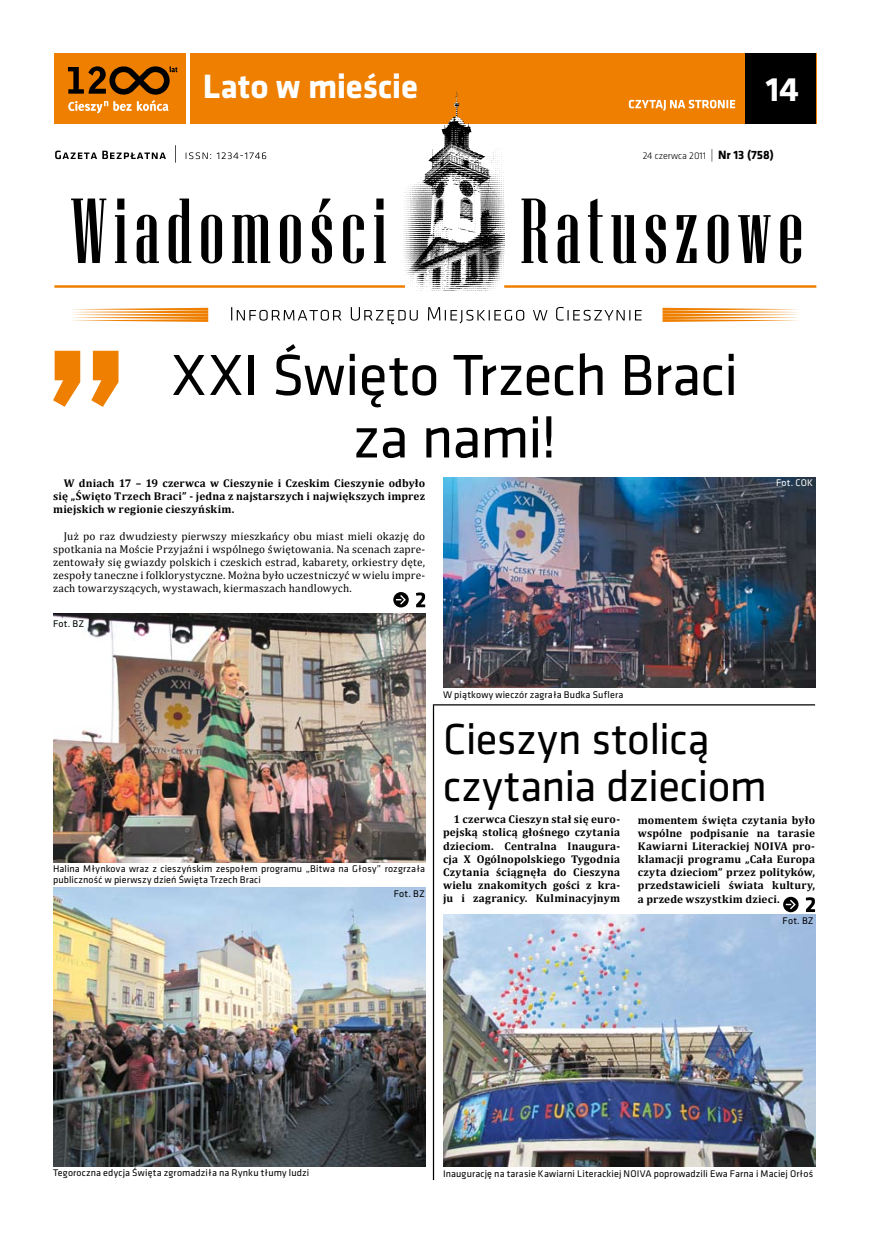
<style>
.page{position:relative;width:886px;height:1251px;background:#fff}
.page>*{position:absolute;margin:0;border:0;box-sizing:border-box;transform-origin:0 0}
.t1{font:60px/62.5px "Klavika";letter-spacing:-.015em;color:#000;text-align:center}
.t2{font:45px/47.5px "Klavika";letter-spacing:-.015em;color:#000}
.t3{font:700 35px "Klavika";letter-spacing:-.005em;color:#fff}
.t4{font:700 11.25px/13.1px "Cambria";letter-spacing:.02em;color:#000;text-align:justify}
.t5{font:11.25px/13.1px "Cambria";letter-spacing:.02em;color:#000;text-align:justify}
.t6{font:10px/11.2px "Klavika";letter-spacing:.015em;color:#000}
.t7{font:300 10px "Klavika";color:#000}
.t8{font:10px "Klavika";letter-spacing:.02em;color:#fff}
.s1{font-size:12.5px}
.s2{font-weight:700;font-size:12.5px}
</style>
<div class="page">
<div style="left:54px;top:53px;width:132px;height:71px;background:#ee7f00"></div>
<svg style="left:68px;top:66px;width:110px;height:47px"></svg>
<div style="left:190px;top:53px;width:626px;height:71px;background:#ee7f00"></div>
<hr style="left:54px;top:285px;width:351px;height:3px;background:#ee7f00">
<hr style="left:504px;top:285px;width:312px;height:3px;background:#ee7f00">
<svg style="left:231px;top:307px;width:411px;height:17px"></svg>
<svg style="left:521px;top:199px;width:280px;height:64px"></svg>
<svg style="left:71px;top:199px;width:315px;height:64px"></svg>
<svg style="left:72px;top:308px;width:136px;height:14px"></svg>
<svg style="left:662px;top:308px;width:136px;height:14px"></svg>
<svg style="left:55px;top:145px;width:121px;height:18px"></svg>
<svg style="left:186px;top:152px;width:80px;height:7px"></svg>
<img style="left:403px;top:90px;width:101px;height:199px">
<div style="left:745px;top:53px;width:71px;height:71px;background:#000"></div>
<svg style="left:629px;top:100px;width:106px;height:11px"></svg>
<svg style="left:53px;top:351px;width:65px;height:56px"></svg>
<img style="left:443px;top:478px;width:372px;height:209px">
<img style="left:53px;top:614px;width:372px;height:248px">
<img style="left:53px;top:888px;width:372px;height:279px">
<img style="left:443px;top:915px;width:372px;height:252px">
<hr style="left:433px;top:704px;width:382px;height:1px;background:#000">
<hr style="left:433px;top:705px;width:1px;height:475px;background:#000">
<svg style="left:393px;top:592px;width:32px;height:15px"></svg>
<svg style="left:783px;top:897px;width:32px;height:15px"></svg>
<h3 class="t3" style="left:203px;top:61px;width:217px">Lato w mieście</h3>
<h3 class="t3" style="left:766px;top:64px;width:35px">14</h3>
<p class="t7" style="left:643px;top:149px;width:132px">24 czerwca 2011 <span class="s1">|</span> <span class="s2">Nr 13 (758)</span></p>
<h1 class="t1" style="left:171px;top:342px;width:569px">XXI Święto Trzech Braci za nami!</h1>
<p class="t4" style="left:53px;top:476px;width:373px;text-indent:11px">W dniach 17 – 19 czerwca w Cieszynie i Czeskim Cieszynie odbyło się „Święto Trzech Braci” - jedna z najstarszych i największych imprez miejskich w regionie cieszyńskim.</p>
<p class="t5" style="left:53px;top:529px;width:374px;text-indent:11px">Już po raz dwudziesty pierwszy mieszkańcy obu miast mieli okazję do spotkania na Moście Przyjaźni i wspólnego świętowania. Na scenach zapre&shy;zentowały się gwiazdy polskich i czeskich estrad, kabarety, orkiestry dęte, zespoły taneczne i folklorystyczne. Można było uczestniczyć w wielu impre&shy;zach towarzyszących, wystawach, kiermaszach handlowych.</p>
<p class="t6" style="left:53px;top:617px;width:33px">Fot. BZ</p>
<p class="t6" style="left:443px;top:688px;width:182px">W piątkowy wieczór zagrała Budka Suflera</p>
<p class="t8" style="left:776px;top:476px;width:38px">Fot. COK</p>
<p class="t6" style="left:53px;top:863px;width:373px">Halina Młynkova wraz z cieszyńskim zespołem programu „Bitwa na Głosy” rozgrzała publiczność w pierwszy dzień Święta Trzech Braci</p>
<p class="t6" style="left:394px;top:888px;width:33px">Fot. BZ</p>
<h2 class="t2" style="left:443px;top:714px;width:325px">Cieszyn stolicą czytania dzieciom</h2>
<p class="t4" style="left:443px;top:812px;width:179px;text-indent:11px">1 czerwca Cieszyn stał się euro&shy;pejską stolicą głośnego czytania dzieciom. Centralna Inaugura&shy;cja X Ogólnopolskiego Tygodnia Czytania ściągnęła do Cieszyna wielu znakomitych gości z kra&shy;ju i zagranicy. Kulminacyjnym</p>
<p class="t4" style="left:638px;top:813px;width:179px">momentem święta czytania było wspólne podpisanie na tarasie Kawiarni Literackiej NOIVA pro&shy;klamacji programu „Cała Europa czyta dzieciom” przez polityków, przedstawicieli świata kultury, a przede wszystkim dzieci.</p>
<p class="t6" style="left:782px;top:914px;width:33px">Fot. BZ</p>
<p class="t6" style="left:53px;top:1167px;width:257px">Tegoroczna edycja Święta zgromadziła na Rynku tłumy ludzi</p>
<p class="t6" style="left:443px;top:1168px;width:372px">Inaugurację na tarasie Kawiarni Literackiej NOIVA poprowadzili Ewa Farna i Maciej Orłoś</p>
</div>
